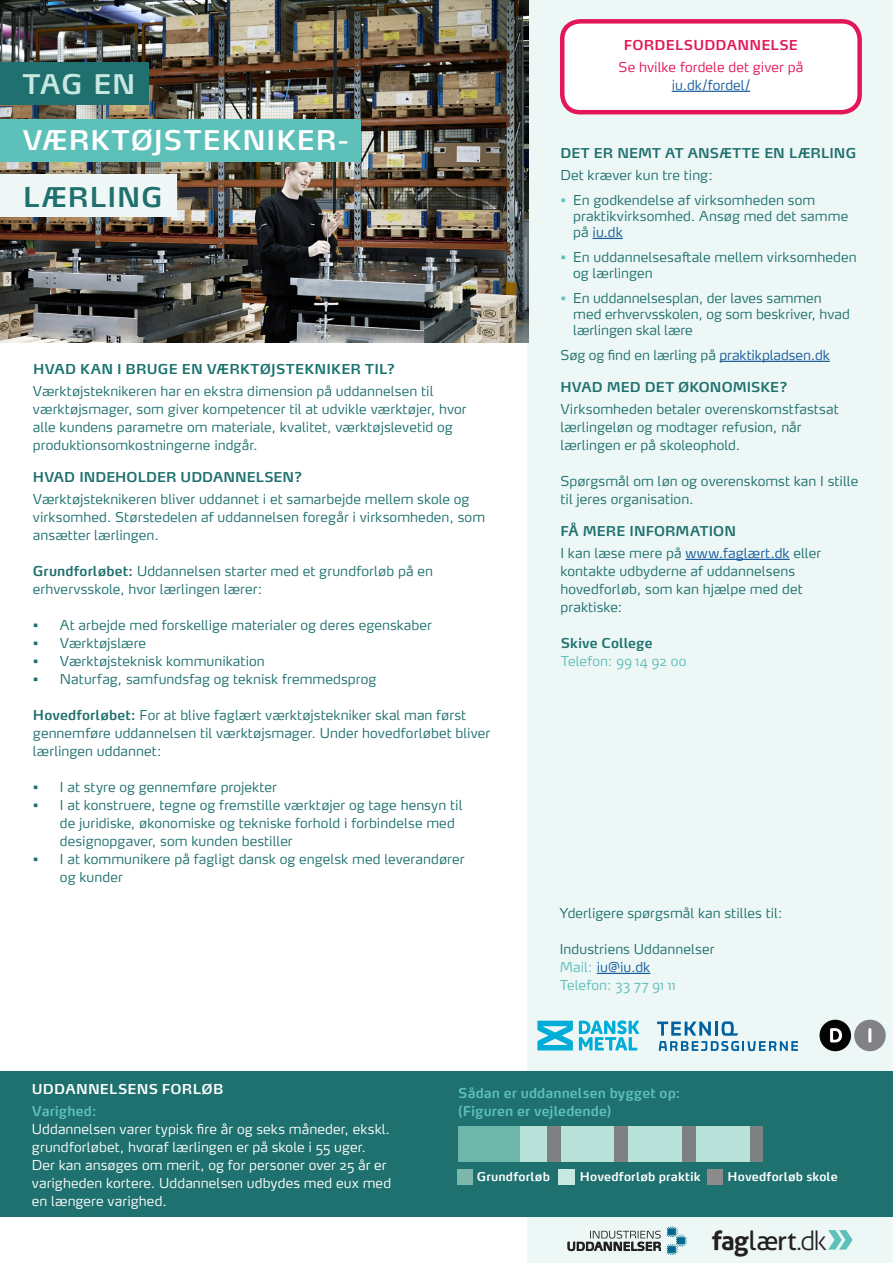
<style>
.page{position:relative;width:893px;height:1263px;background:#fff}
.page>*{position:absolute;margin:0;border:0;box-sizing:border-box;transform-origin:0 0}
.OVERSKRIFT{font:600 27px "Max";letter-spacing:.035em;color:#fff}
.OVERSKRIFT-2{font:600 27px "Max";letter-spacing:.04em;color:#1f706e}
.OVERSKRIFT-3{font:600 27px "Max";color:#c7e7e1}
.t1{font:26.4px "Aller";color:#231f20}
.BRØDTEKST{font:300 13.5px/18px "Max OT";letter-spacing:.005em;color:#1e716e}
.Under_Mellemrubrik{font:300 13.5px/18px "Max OT";letter-spacing:.005em;color:#fff}
.BRØDTEKST-2{font:300 13.5px/18px "Max OT";letter-spacing:.005em;color:#1f706e}
.MELLEMRUBRIK{font:600 13.5px "Max";letter-spacing:.005em;color:#1f706e}
.Under_Mellemrubrik-2{font:600 13.5px "Max OT";letter-spacing:.005em;color:#5ebfbb}
.MELLEMRUBRIK-2{font:600 13.5px "Max OT";letter-spacing:.015em;color:#17716d}
.BRØDTEKST-3{font:300 13.5px "Max OT";letter-spacing:.01em;color:#5ebfbb}
.BRØDTEKST-4{font:300 13.5px "Max OT";letter-spacing:.005em;color:#e31757}
.MELLEMRUBRIK-3{font:600 13.5px "Max OT";letter-spacing:.015em;color:#fff}
.MELLEMRUBRIK-4{font:600 13.5px "Max OT";letter-spacing:.015em;color:#e31757}
.BRØDTEKST-5{font:300 13.5px "Max OT";letter-spacing:.005em;color:#175d9e}
.BRØDTEKST-6{font:600 13.5px "Max OT";letter-spacing:.005em;color:#1e716e}
.t2{font:600 12px "Max OT";letter-spacing:.015em;color:#fff}
.s1{font-weight:600;color:#1f706e}
.s2{font-weight:600}
.s3{color:#1e716e}
.s4{color:#5ebfbb}
.s5{color:#175d9e}
.s6{font-weight:600;color:#5ebfbb}
.s7{font-weight:700}
.s8{font-weight:300}
</style>
<div class="page">
<div style="left:527px;top:0;width:366px;height:1263px;background:#edf7f5"></div>
<div style="left:0;top:1071px;width:893px;height:146px;background:#1e716e"></div>
<hr style="left:593px;top:238px;width:30px;height:1px;background:#175d9e">
<hr style="left:719px;top:361px;width:111px;height:1px;background:#175d9e">
<hr style="left:685px;top:559px;width:105px;height:1px;background:#175d9e">
<img style="left:0;top:0;width:529px;height:342px">
<div style="left:558px;top:1169px;width:17px;height:15px;background:#c7e7e1"></div>
<div style="left:707px;top:1169px;width:16px;height:16px;background:#8b8b8b"></div>
<div style="left:457px;top:1170px;width:16px;height:15px;background:#7bb8ab"></div>
<div style="left:519px;top:1126px;width:28px;height:35px;background:#b8e1da"></div>
<div style="left:547px;top:1126px;width:14px;height:35px;background:#7d8183"></div>
<div style="left:561px;top:1126px;width:54px;height:35px;background:#b8e1da"></div>
<div style="left:615px;top:1126px;width:14px;height:35px;background:#7d8183"></div>
<div style="left:749px;top:1126px;width:14px;height:35px;background:#7d8183"></div>
<div style="left:458px;top:1126px;width:61px;height:35px;background:#6eb6a9"></div>
<div style="left:629px;top:1126px;width:53px;height:35px;background:#b8e1da"></div>
<div style="left:682px;top:1126px;width:14px;height:35px;background:#7d8183"></div>
<div style="left:696px;top:1126px;width:53px;height:35px;background:#b8e1da"></div>
<div style="left:562px;top:21px;width:298px;height:91px;background:#fff;border-radius:18px"></div>
<div style="left:560px;top:19px;width:302px;height:95px;border:4px solid #e31757;border-radius:18px"></div>
<hr style="left:672px;top:91px;width:78px;height:1px;background:#175d9e">
<hr style="left:597px;top:973px;width:53px;height:1px;background:#175d9e">
<svg style="left:828px;top:1230px;width:25px;height:19px"></svg>
<svg style="left:567px;top:1230px;width:94px;height:22px"></svg>
<svg style="left:667px;top:1226px;width:20px;height:29px"></svg>
<div style="left:0;top:63px;width:149px;height:42px;background:#1f706e"></div>
<div style="left:0;top:175px;width:176px;height:42px;background:#eff8f6"></div>
<div style="left:0;top:119px;width:361px;height:43px;background:#5dc1ba"></div>
<div style="left:819px;top:1020px;width:32px;height:31px;background:#040503;border-radius:50%"></div>
<div style="left:854px;top:1020px;width:32px;height:31px;background:#808285;border-radius:50%"></div>
<hr style="left:868px;top:1028px;width:3px;height:14px;background:#fff;border-radius:2px">
<svg style="left:830px;top:1028px;width:12px;height:14px"></svg>
<svg style="left:579px;top:1020px;width:60px;height:30px"></svg>
<svg style="left:537px;top:1021px;width:36px;height:29px"></svg>
<svg style="left:657px;top:1021px;width:141px;height:30px"></svg>
<p class="OVERSKRIFT-3" style="left:23px;top:68px;width:114px">TAG EN</p>
<p class="OVERSKRIFT" style="left:23px;top:123px;width:327px">VÆRKTØJSTEKNIKER-</p>
<p class="OVERSKRIFT-2" style="left:23px;top:180px;width:141px">LÆRLING</p>
<p class="MELLEMRUBRIK-2" style="left:33px;top:360px;width:364px">HVAD KAN I BRUGE EN VÆRKTØJSTEKNIKER TIL?</p>
<p class="BRØDTEKST" style="left:33px;top:382px;width:435px">Værktøjsteknikeren har en ekstra dimension på uddannelsen til værktøjsmager, som giver kompetencer til at udvikle værktøjer, hvor alle kundens parametre om materiale, kvalitet, værktøjslevetid og produktionsomkostningerne indgår.</p>
<p class="MELLEMRUBRIK" style="left:33px;top:468px;width:271px">HVAD INDEHOLDER UDDANNELSEN?</p>
<p class="BRØDTEKST" style="left:33px;top:490px;width:454px">Værktøjsteknikeren bliver uddannet i et samarbejde mellem skole og virksomhed. Størstedelen af uddannelsen foregår i virksomheden, som ansætter lærlingen.</p>
<p class="BRØDTEKST" style="left:33px;top:562px;width:402px"><span class="s1">Grundforløbet:</span> Uddannelsen starter med et grundforløb på en erhvervsskole, hvor lærlingen lærer:</p>
<p class="BRØDTEKST" style="left:33px;top:616px;width:400px">• At arbejde med forskellige materialer og deres egenskaber</p>
<p class="BRØDTEKST" style="left:33px;top:634px;width:115px">• Værktøjslære</p>
<p class="BRØDTEKST" style="left:33px;top:652px;width:233px">• Værktøjsteknisk kommunikation</p>
<p class="BRØDTEKST" style="left:33px;top:670px;width:345px">• Naturfag, samfundsfag og teknisk fremmedsprog</p>
<p class="BRØDTEKST-2" style="left:33px;top:706px;width:459px"><span class="s2">Hovedforløbet:</span> For at blive faglært værktøjstekniker skal man først gennemføre uddannelsen til værktøjsmager. Under hovedforløbet bliver lærlingen uddannet<span class="s3">:</span></p>
<p class="BRØDTEKST" style="left:33px;top:778px;width:245px">• I at styre og gennemføre projekter</p>
<p class="BRØDTEKST" style="left:60px;top:796px;width:404px;text-indent:-27px">• I at konstruere, tegne og fremstille værktøjer og tage hensyn til de juridiske, økonomiske og tekniske forhold i forbindelse med designopgaver, som kunden bestiller</p>
<p class="BRØDTEKST" style="left:60px;top:850px;width:406px;text-indent:-27px">• I at kommunikere på fagligt dansk og engelsk med leverandører og kunder</p>
<p class="MELLEMRUBRIK-4" style="left:624px;top:36px;width:176px">FORDELSUDDANNELSE</p>
<p class="BRØDTEKST-4" style="left:619px;top:59px;width:186px">Se hvilke fordele det giver på</p>
<p class="BRØDTEKST-5" style="left:672px;top:77px;width:80px">iu.dk/fordel/</p>
<p class="MELLEMRUBRIK" style="left:560px;top:144px;width:297px">DET ER NEMT AT ANSÆTTE EN LÆRLING</p>
<p class="BRØDTEKST" style="left:560px;top:166px;width:154px">Det kræver kun tre ting:</p>
<p class="BRØDTEKST" style="left:573px;top:192px;width:277px;line-height:16.2px;text-indent:-13px"><span class="s4">•</span> En godkendelse af virksomheden som praktikvirksomhed. Ansøg med det samme på <span class="s5">iu.dk</span></p>
<p class="BRØDTEKST" style="left:573px;top:249px;width:285px;line-height:16.2px;text-indent:-13px"><span class="s4">•</span> En uddannelsesaftale mellem virksomheden og lærlingen</p>
<p class="BRØDTEKST" style="left:573px;top:290px;width:278px;line-height:16.2px;text-indent:-13px"><span class="s4">•</span> En uddannelsesplan, der laves sammen med erhvervsskolen, og som beskriver, hvad lærlingen skal lære</p>
<p class="BRØDTEKST" style="left:560px;top:346px;width:271px">Søg og find en lærling på <span class="s5">praktikpladsen.dk</span></p>
<p class="MELLEMRUBRIK" style="left:560px;top:378px;width:229px">HVAD MED DET ØKONOMISKE?</p>
<p class="BRØDTEKST" style="left:560px;top:400px;width:280px">Virksomheden betaler overenskomstfastsat lærlingeløn og modtager refusion, når lærlingen er på skoleophold.</p>
<p class="BRØDTEKST" style="left:560px;top:472px;width:299px">Spørgsmål om løn og overenskomst kan I stille til jeres organisation.</p>
<p class="MELLEMRUBRIK" style="left:560px;top:522px;width:177px">FÅ MERE INFORMATION</p>
<p class="BRØDTEKST" style="left:560px;top:544px;width:262px">I kan læse mere på <span class="s5">www.faglært.dk</span> eller kontakte udbyderne af uddannelsens hovedforløb, som kan hjælpe med det praktiske:</p>
<p class="BRØDTEKST-6" style="left:561px;top:635px;width:93px">Skive College</p>
<p class="BRØDTEKST-3" style="left:561px;top:653px;width:127px">Telefon: 99 14 92 00</p>
<p class="BRØDTEKST" style="left:560px;top:904px;width:225px">Yderligere spørgsmål kan stilles til:</p>
<p class="BRØDTEKST" style="left:560px;top:940px;width:156px">Industriens Uddannelser<br><span class="s4">Mail:</span> <span class="s5">iu@iu.dk</span></p>
<p class="BRØDTEKST-3" style="left:560px;top:977px;width:118px">Telefon: 33 77 91 11</p>
<p class="MELLEMRUBRIK-3" style="left:32px;top:1080px;width:193px">UDDANNELSENS FORLØB</p>
<p class="Under_Mellemrubrik" style="left:32px;top:1102px;width:360px"><span class="s6">Varighed:<br></span>Uddannelsen varer typisk fire år og seks måneder, ekskl. grundforløbet, hvoraf lærlingen er på skole i 55 uger.</p>
<p class="Under_Mellemrubrik" style="left:32px;top:1156px;width:361px">Der kan ansøges om merit, og for personer over 25 år er varigheden kortere. Uddannelsen udbydes med eux med en længere varighed.</p>
<p class="Under_Mellemrubrik-2" style="left:458px;top:1085px;width:224px">Sådan er uddannelsen bygget op:</p>
<p class="Under_Mellemrubrik-2" style="left:458px;top:1103px;width:155px">(Figuren er vejledende)</p>
<p class="t2" style="left:477px;top:1169px;width:75px">Grundforløb</p>
<p class="t2" style="left:580px;top:1169px;width:122px">Hovedforløb praktik</p>
<p class="t2" style="left:727px;top:1169px;width:112px">Hovedforløb skole</p>
<p class="t1" style="left:712px;top:1224px;width:116px"><span class="s7">fag</span>lært<span class="s8">.dk</span></p>
</div>
